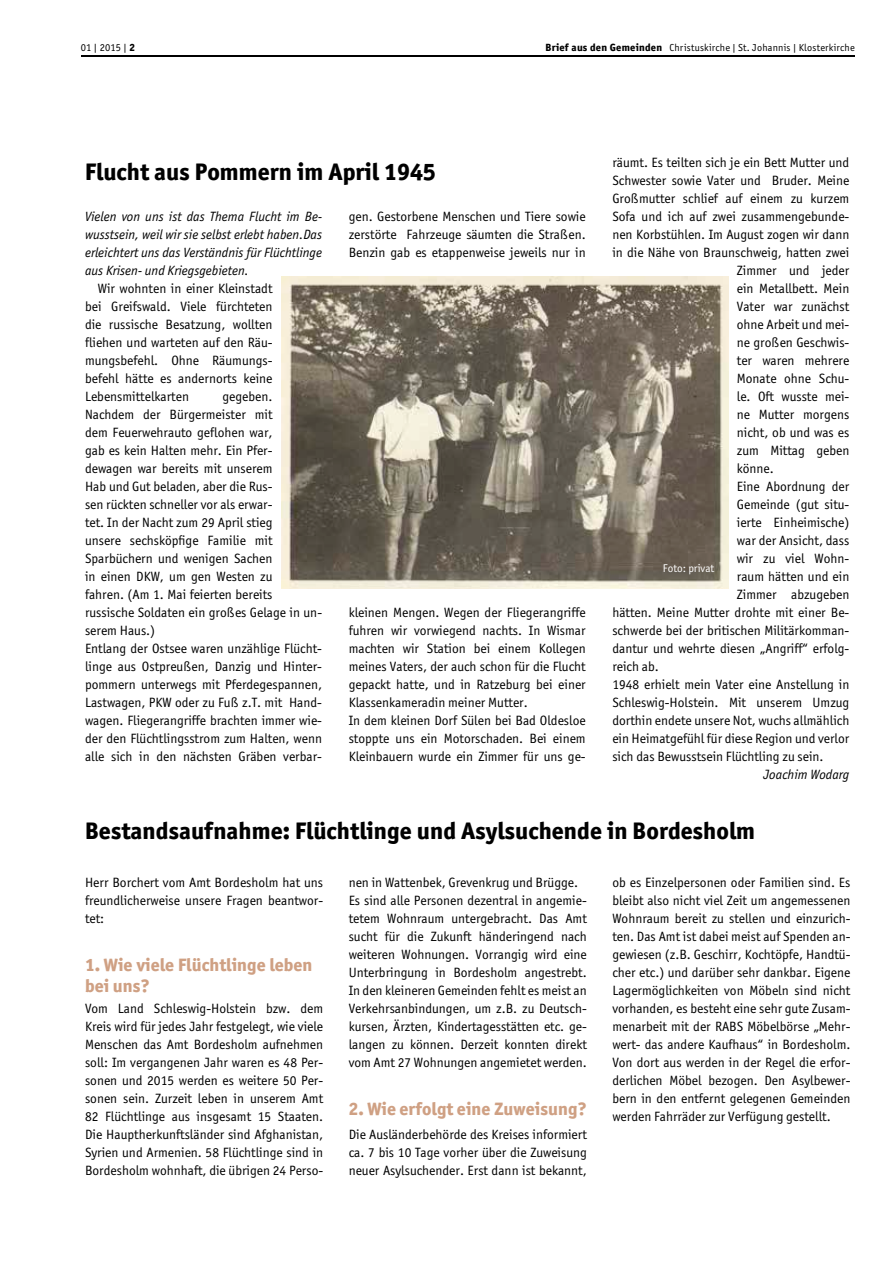
<style>
.page{position:relative;width:893px;height:1263px;background:#fff}
.page>*{position:absolute;margin:0;border:0;box-sizing:border-box;transform-origin:0 0}
.t1{font:800 24px "Officina San ITC";color:#000}
.t2{font:800 18px/21px "Officina San ITC";color:#cfa083}
.t3{font:13.5px/18px "Officina San ITC";color:#000;text-align:justify}
.t4{font:italic 13.5px/18px "Officina San ITC";color:#000;text-align:justify}
.t5{font:11.25px "Officina San ITC";color:#fff}
.t6{font:10.5px "Officina San ITC";letter-spacing:.005em;color:#000}
.t7{font:10.2px "Officina San ITC";letter-spacing:.02em;color:#000}
.s1{font-weight:800}
.s2{font-weight:800;font-size:10.5px}
</style>
<div class="page">
<img style="left:281px;top:276px;width:447px;height:312px">
<hr style="left:81px;top:55px;width:774px;height:2px;background:#000">
<p class="t6" style="left:81px;top:41px;width:56px">01 | 2015 | <span class="s1">2</span></p>
<p class="t7" style="left:545px;top:41px;width:311px"><span class="s2">Brief aus den Gemeinden</span> Christuskirche | St. Johannis | Klosterkirche</p>
<h1 class="t1" style="left:85px;top:156px;width:352px">Flucht aus Pommern im April 1945</h1>
<p class="t4" style="left:85px;top:207px;width:239px">Vielen von uns ist das Thema Flucht im Be&shy;wusstsein, weil wir sie selbst erlebt haben.Das erleichtert uns das Verständnis für Flüchtlinge aus Krisen- und Kriegsgebieten.</p>
<p class="t3" style="left:85px;top:279px;width:189px;text-indent:13px">Wir wohnten in einer Kleinstadt bei Greifswald. Viele fürchteten die russische Besatzung, wollten fliehen und warteten auf den Räu&shy;mungsbefehl. Ohne Räumungs&shy;befehl hätte es andernorts keine Lebensmittelkarten</p>
<p class="t3" style="left:85px;top:387px;width:239px;text-align:left;text-indent:137px">gegeben.<br>Nachdem der Bürgermeister mit<br>dem Feuerwehrauto geflohen war,<br>gab es kein Halten mehr. Ein Pfer&shy;dewagen war bereits mit unserem<br>Hab und Gut beladen, aber die Rus-<br>sen rückten schneller vor als erwar-<br>tet. In der Nacht zum 29 April stieg<br>unsere sechsköpfige Familie mit Sparbüchern und wenigen Sachen<br>in einen DKW, um gen Westen zu<br>fahren. (Am 1. Mai feierten bereits russische Soldaten ein großes Gelage in un&shy;serem Haus.)<br>Entlang der Ostsee waren unzählige Flücht&shy;linge aus Ostpreußen, Danzig und Hinter&shy;pommern unterwegs mit Pferdegespannen, Lastwagen, PKW oder zu Fuß z.T. mit Hand&shy;wagen. Fliegerangriffe brachten immer wie&shy;der den Flüchtlingsstrom zum Halten, wenn alle sich in den nächsten Gräben verbar-</p>
<p class="t3" style="left:349px;top:207px;width:239px">gen. Gestorbene Menschen und Tiere sowie zerstörte Fahrzeuge säumten die Straßen.<br>Benzin gab es etappenweise jeweils nur in</p>
<p class="t3" style="left:349px;top:603px;width:239px;text-align:left">kleinen Mengen. Wegen der Fliegerangriffe fuhren wir vorwiegend nachts. In Wismar machten wir Station bei einem Kollegen meines Vaters, der auch schon für die Flucht gepackt hatte, und in Ratzeburg bei einer Klassenkameradin meiner Mutter.<br>In dem kleinen Dorf Sülen bei Bad Oldesloe stoppte uns ein Motorschaden. Bei einem Kleinbauern wurde ein Zimmer für uns ge-</p>
<p class="t3" style="left:612px;top:153px;width:238px">räumt. Es teilten sich je ein Bett Mutter und</p>
<p class="t3" style="left:612px;top:171px;width:239px">Schwester sowie Vater und Bruder. Meine</p>
<p class="t3" style="left:612px;top:189px;width:238px">Großmutter schlief auf einem zu kurzem</p>
<p class="t3" style="left:612px;top:207px;width:239px">Sofa und ich auf zwei zusammengebunde-</p>
<p class="t3" style="left:612px;top:225px;width:238px">nen Korbstühlen. Im August zogen wir dann</p>
<p class="t3" style="left:612px;top:243px;width:239px">in die Nähe von Braunschweig, hatten zwei</p>
<p class="t3" style="left:737px;top:261px;width:114px">Zimmer und jeder</p>
<p class="t3" style="left:737px;top:279px;width:114px">ein Metallbett. Mein</p>
<p class="t3" style="left:737px;top:297px;width:114px">Vater war zunächst</p>
<p class="t3" style="left:737px;top:315px;width:114px">ohne Arbeit und mei-</p>
<p class="t3" style="left:737px;top:333px;width:114px">ne großen Geschwis-</p>
<p class="t3" style="left:737px;top:351px;width:114px">ter waren mehrere</p>
<p class="t3" style="left:737px;top:369px;width:114px">Monate ohne Schu-</p>
<p class="t3" style="left:737px;top:387px;width:114px">le. Oft wusste mei-</p>
<p class="t3" style="left:737px;top:405px;width:114px">ne Mutter morgens</p>
<p class="t3" style="left:737px;top:423px;width:114px">nicht, ob und was es</p>
<p class="t3" style="left:737px;top:441px;width:114px">zum Mittag geben</p>
<p class="t3" style="left:737px;top:459px;width:39px">könne.</p>
<p class="t3" style="left:737px;top:477px;width:114px">Eine Abordnung der</p>
<p class="t3" style="left:737px;top:495px;width:114px">Gemeinde (gut situ-</p>
<p class="t3" style="left:737px;top:513px;width:114px">ierte Einheimische)</p>
<p class="t3" style="left:737px;top:531px;width:114px">war der Ansicht, dass</p>
<p class="t3" style="left:737px;top:549px;width:114px">wir zu viel Wohn-</p>
<p class="t3" style="left:737px;top:567px;width:114px">raum hätten und ein</p>
<p class="t3" style="left:737px;top:585px;width:114px">Zimmer abzugeben</p>
<p class="t3" style="left:612px;top:603px;width:239px">hätten. Meine Mutter drohte mit einer Be-</p>
<p class="t3" style="left:612px;top:621px;width:239px">schwerde bei der britischen Militärkomman-</p>
<p class="t3" style="left:612px;top:639px;width:239px">dantur und wehrte diesen „Angriff“ erfolg-</p>
<p class="t3" style="left:612px;top:657px;width:48px">reich ab.</p>
<p class="t3" style="left:612px;top:675px;width:239px">1948 erhielt mein Vater eine Anstellung in</p>
<p class="t3" style="left:612px;top:693px;width:239px">Schleswig-Holstein. Mit unserem Umzug</p>
<p class="t3" style="left:612px;top:711px;width:239px">dorthin endete unsere Not, wuchs allmählich</p>
<p class="t3" style="left:612px;top:729px;width:239px">ein Heimatgefühl für diese Region und verlor</p>
<p class="t3" style="left:612px;top:747px;width:213px">sich das Bewusstsein Flüchtling zu sein.</p>
<p class="t4" style="left:764px;top:765px;width:87px">Joachim Wodarg</p>
<p class="t5" style="left:663px;top:562px;width:53px">Foto: privat</p>
<h1 class="t1" style="left:85px;top:815px;width:672px">Bestandsaufnahme: Flüchtlinge und Asylsuchende in Bordesholm</h1>
<p class="t3" style="left:85px;top:873px;width:240px">Herr Borchert vom Amt Bordesholm hat uns freundlicherweise unsere Fragen beantwor&shy;tet:</p>
<h2 class="t2" style="left:85px;top:954px;width:229px">1. Wie viele Flüchtlinge leben bei uns?</h2>
<p class="t3" style="left:85px;top:999px;width:240px">Vom Land Schleswig-Holstein bzw. dem Kreis wird für jedes Jahr festgelegt, wie viele Menschen das Amt Bordesholm aufnehmen soll: Im vergangenen Jahr waren es 48 Per&shy;sonen und 2015 werden es weitere 50 Per&shy;sonen sein. Zurzeit leben in unserem Amt 82 Flüchtlinge aus insgesamt 15 Staaten.<br>Die Hauptherkunftsländer sind Afghanistan, Syrien und Armenien. 58 Flüchtlinge sind in Bordesholm wohnhaft, die übrigen 24 Perso-</p>
<p class="t3" style="left:349px;top:873px;width:240px;text-align:left">nen in Wattenbek, Grevenkrug und Brügge.<br>Es sind alle Personen dezentral in angemie&shy;tetem Wohnraum untergebracht. Das Amt sucht für die Zukunft händeringend nach weiteren Wohnungen. Vorrangig wird eine Unterbringung in Bordesholm angestrebt.<br>In den kleineren Gemeinden fehlt es meist an Verkehrsanbindungen, um z.B. zu Deutsch&shy;kursen, Ärzten, Kindertagesstätten etc. ge&shy;langen zu können. Derzeit konnten direkt vom Amt 27 Wohnungen angemietet werden.</p>
<h2 class="t2" style="left:349px;top:1098px;width:240px">2. Wie erfolgt eine Zuweisung?</h2>
<p class="t3" style="left:349px;top:1125px;width:240px">Die Ausländerbehörde des Kreises informiert ca. 7 bis 10 Tage vorher über die Zuweisung neuer Asylsuchender. Erst dann ist bekannt,</p>
<p class="t3" style="left:612px;top:873px;width:240px">ob es Einzelpersonen oder Familien sind. Es bleibt also nicht viel Zeit um angemessenen Wohnraum bereit zu stellen und einzurich&shy;ten. Das Amt ist dabei meist auf Spenden an&shy;gewiesen (z.B. Geschirr, Kochtöpfe, Handtü&shy;cher etc.) und darüber sehr dankbar. Eigene Lagermöglichkeiten von Möbeln sind nicht vorhanden, es besteht eine sehr gute Zusam&shy;menarbeit mit der RABS Möbelbörse „Mehr&shy;wert- das andere Kaufhaus“ in Bordesholm.<br>Von dort aus werden in der Regel die erfor&shy;derlichen Möbel bezogen. Den Asylbewer&shy;bern in den entfernt gelegenen Gemeinden werden Fahrräder zur Verfügung gestellt.</p>
</div>
